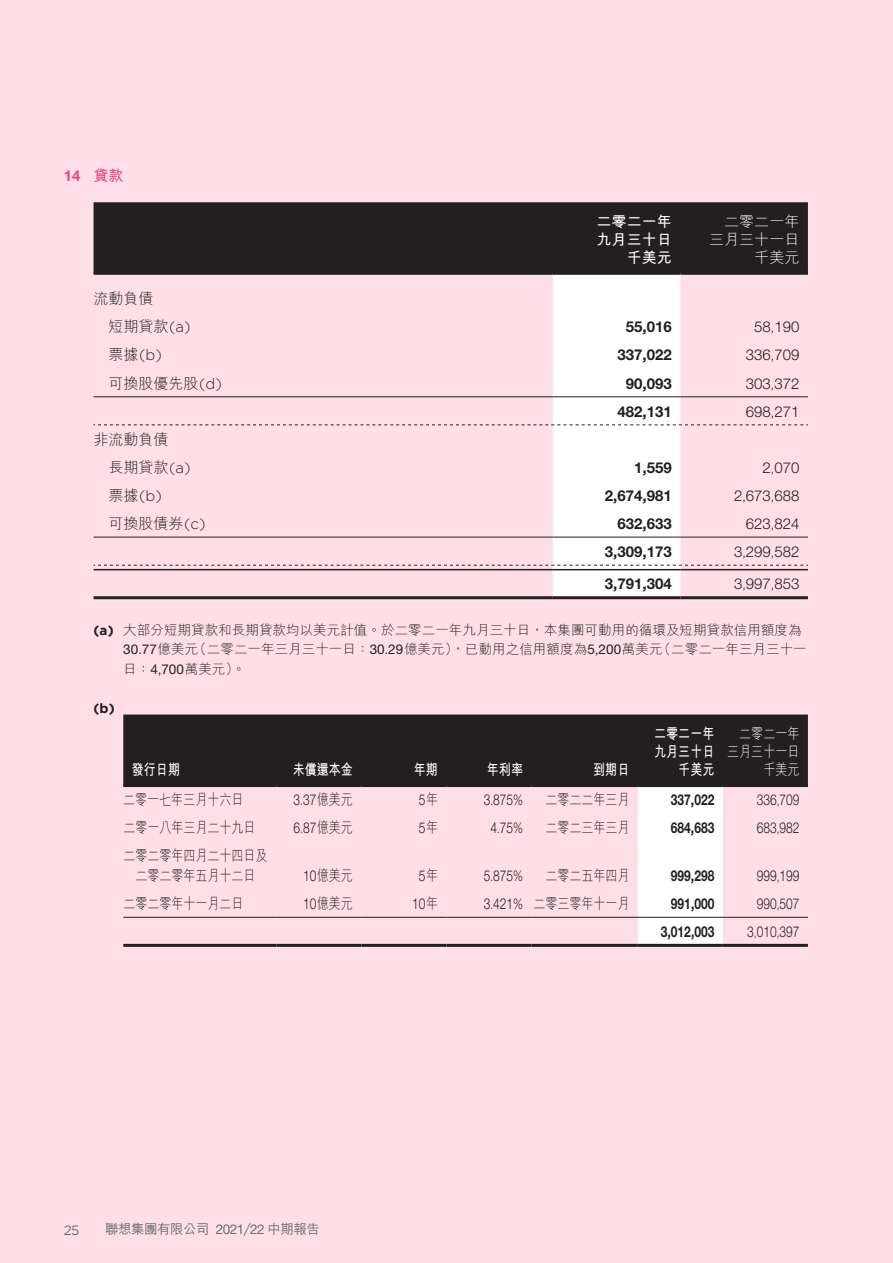
<style>
.page{position:relative;width:893px;height:1263px;background:#ffdce5}
.page>*{position:absolute;margin:0;border:0;box-sizing:border-box;transform-origin:0 0}
.t1{font:300 15px/28px "M Hei HK";color:#231f20;scale:.8 1}
.t2{font:300 15px "Helvetica Neue LT Std";color:#231f20;scale:.8 1}
.t3{font:300 15px "Helvetica Neue LT Std";color:#231f20}
.t4{font:700 15px "Helvetica Neue LT Std";color:#231f20}
.t5{font:300 15px "M Hei HK";color:#231f20}
.t6{font:700 15px "Helvetica Neue LT Std";color:#231f20;scale:.8 1}
.t7{font:700 15px/18px "M Hei HK";letter-spacing:.005em;color:#fff;text-align:right;scale:.8 1}
.t8{font:300 15px/18px "M Hei HK";letter-spacing:.005em;color:#fff;text-align:right}
.t9{font:300 15px/18px "M Hei HK";letter-spacing:.005em;color:#fff;text-align:right;scale:.8 1}
.t10{font:700 15px/18px "M Hei HK";letter-spacing:.005em;color:#fff;text-align:right}
.t11{font:300 15px "Gotham";color:#231f20}
.t12{font:700 15px "M Hei HK";color:#e94882}
.t13{font:700 15px "Helvetica Neue LT Std";color:#e94882}
.t14{font:300 13.5px "M Hei HK";letter-spacing:.005em;color:#231f20}
.t15{font:13.5px "Helvetica Neue LT Std";letter-spacing:-.04em;color:#6c6d70}
.t16{font:500 13.5px "M Hei HK";letter-spacing:-.04em;color:#6c6d70}
.t17{font:13.5px "Helvetica Neue LT Std";color:#231f20}
.t18{font:700 13.5px "Gotham";color:#231f20}
.t19{font:13.5px "Gotham";color:#6c6d70}
.s1{font-family:"Gotham"}
.s2{font-family:"M Hei HK"}
.s3{font-family:"M Hei HK";font-weight:300}
.s4{font-family:"Helvetica Neue LT Std";font-weight:400}
.s5{font-family:"Gotham";font-weight:400}
.s6{font-family:"Helvetica Neue LT Std"}
.s7{font-family:"M Hei HK";font-weight:500}
</style>
<div class="page">
<div style="left:94px;top:202px;width:714px;height:70px;background:#231f20"></div>
<hr style="left:94px;top:272px;width:459px;height:3px;background:#231f20">
<hr style="left:553px;top:272px;width:127px;height:3px;background:#231f20">
<hr style="left:680px;top:272px;width:128px;height:3px;background:#231f20">
<svg style="left:94px;top:273px;width:714px;height:323px"></svg>
<hr style="left:94px;top:569px;width:459px;height:1px;background:#231f20">
<hr style="left:553px;top:569px;width:127px;height:1px;background:#231f20">
<hr style="left:680px;top:569px;width:128px;height:1px;background:#231f20">
<hr style="left:94px;top:596px;width:459px;height:3px;background:#231f20">
<hr style="left:553px;top:596px;width:127px;height:3px;background:#231f20">
<hr style="left:680px;top:596px;width:128px;height:3px;background:#231f20">
<hr style="left:94px;top:396px;width:459px;height:1px;background:#231f20">
<hr style="left:553px;top:396px;width:127px;height:1px;background:#231f20">
<hr style="left:680px;top:396px;width:128px;height:1px;background:#231f20">
<div style="left:123px;top:714px;width:685px;height:70px;background:#231f20"></div>
<div style="left:638px;top:787px;width:85px;height:157px;background:#fff"></div>
<hr style="left:123px;top:944px;width:153px;height:3px;background:#231f20">
<hr style="left:276px;top:944px;width:85px;height:3px;background:#231f20">
<hr style="left:361px;top:944px;width:85px;height:3px;background:#231f20">
<hr style="left:446px;top:944px;width:85px;height:3px;background:#231f20">
<hr style="left:531px;top:944px;width:107px;height:3px;background:#231f20">
<hr style="left:638px;top:944px;width:85px;height:3px;background:#231f20">
<hr style="left:723px;top:944px;width:85px;height:3px;background:#231f20">
<hr style="left:123px;top:917px;width:153px;height:1px;background:#231f20">
<hr style="left:276px;top:917px;width:85px;height:1px;background:#231f20">
<hr style="left:361px;top:917px;width:85px;height:1px;background:#231f20">
<hr style="left:446px;top:917px;width:85px;height:1px;background:#231f20">
<hr style="left:531px;top:917px;width:107px;height:1px;background:#231f20">
<hr style="left:638px;top:917px;width:85px;height:1px;background:#231f20">
<hr style="left:723px;top:917px;width:85px;height:1px;background:#231f20">
<hr style="left:276px;top:784px;width:85px;height:3px;background:#231f20">
<hr style="left:361px;top:784px;width:85px;height:3px;background:#231f20">
<hr style="left:446px;top:784px;width:85px;height:3px;background:#231f20">
<hr style="left:531px;top:784px;width:107px;height:3px;background:#231f20">
<hr style="left:123px;top:784px;width:153px;height:3px;background:#231f20">
<hr style="left:638px;top:784px;width:85px;height:3px;background:#231f20">
<hr style="left:723px;top:784px;width:85px;height:3px;background:#231f20">
<p class="t13" style="left:64px;top:166px;width:18px">14</p>
<p class="t12" style="left:94px;top:165px;width:32px">貸款</p>
<p class="t5" style="left:94px;top:291px;width:61px">流動負債</p>
<p class="t5" style="left:109px;top:319px;width:83px">短期貸款 <span class="s1">(a(</span></p>
<p class="t11" style="left:109px;top:347px;width:55px"><span class="s2">票據</span> b( (</p>
<p class="t5" style="left:109px;top:375px;width:115px">可換股優先股 <span class="s1">d( (</span></p>
<p class="t5" style="left:94px;top:431px;width:76px">非流動負債</p>
<p class="t5" style="left:109px;top:459px;width:83px">長期貸款 <span class="s1">(a(</span></p>
<p class="t11" style="left:109px;top:487px;width:55px"><span class="s2">票據</span> b( (</p>
<p class="t5" style="left:109px;top:516px;width:98px">可換股債券 <span class="s1">(c(</span></p>
<p class="t10" style="left:597px;top:211px;width:77px">二零二一年九月三十日千美元</p>
<p class="t8" style="left:709px;top:212px;width:92px">二零二一年三月三十一日千美元</p>
<p class="t4" style="left:626px;top:318px;width:47px">55<span class="s1">,</span>016</p>
<p class="t3" style="left:754px;top:318px;width:47px">58<span class="s1">,</span>190</p>
<p class="t4" style="left:617px;top:346px;width:56px">337<span class="s1">,</span>022</p>
<p class="t3" style="left:746px;top:346px;width:55px">336<span class="s1">,</span>709</p>
<p class="t4" style="left:626px;top:374px;width:47px">90<span class="s1">,</span>093</p>
<p class="t3" style="left:746px;top:374px;width:55px">303<span class="s1">,</span>372</p>
<p class="t4" style="left:617px;top:402px;width:56px">482<span class="s1">,</span>131</p>
<p class="t3" style="left:746px;top:402px;width:55px">698<span class="s1">,</span>271</p>
<p class="t4" style="left:634px;top:458px;width:39px">1<span class="s1">,</span>559</p>
<p class="t3" style="left:763px;top:458px;width:38px">2<span class="s1">,</span>070</p>
<p class="t4" style="left:605px;top:486px;width:68px">2<span class="s1">,</span>674<span class="s1">,</span>981</p>
<p class="t3" style="left:734px;top:486px;width:67px">2<span class="s1">,</span>673<span class="s1">,</span>688</p>
<p class="t4" style="left:617px;top:514px;width:56px">632<span class="s1">,</span>633</p>
<p class="t3" style="left:746px;top:514px;width:55px">623<span class="s1">,</span>824</p>
<p class="t4" style="left:605px;top:542px;width:68px">3<span class="s1">,</span>309<span class="s1">,</span>173</p>
<p class="t3" style="left:734px;top:542px;width:67px">3<span class="s1">,</span>299<span class="s1">,</span>582</p>
<p class="t18" style="left:94px;top:621px;width:22px">)a(</p>
<p class="t4" style="left:605px;top:575px;width:68px">3<span class="s1">,</span>791<span class="s1">,</span>304</p>
<p class="t14" style="left:123px;top:623px;width:680px">大部分短期貸款和長期貸款均以美元計值。於二零二一年九月三十日，本集團可動用的循環及短期貸款信用額度為</p>
<p class="t3" style="left:734px;top:575px;width:67px">3<span class="s1">,</span>997<span class="s1">,</span>853</p>
<p class="t17" style="left:123px;top:641px;width:76px">30<span class="s1">.</span>77<span class="s3">億美元</span></p>
<p class="t14" style="left:123px;top:662px;width:124px">日：<span class="s4">4</span><span class="s5">,</span><span class="s4">700</span>萬美元。(</p>
<p class="t14" style="left:193px;top:642px;width:471px">（二零二一年三月三十一日：<span class="s4">30</span><span class="s5">.</span><span class="s4">29</span>億美元，）已動用之信用額度為<span class="s4">5</span><span class="s5">,</span><span class="s4">200</span>萬美元</p>
<p class="t14" style="left:658px;top:642px;width:151px">（二零二一年三月三十一</p>
<p class="t18" style="left:94px;top:699px;width:23px">b( (</p>
<p class="t7" style="left:132px;top:759px;width:62px">發行日期</p>
<p class="t1" style="left:123px;top:785px;width:151px">二零一七年三月十六日</p>
<p class="t1" style="left:123px;top:814px;width:182px">二零一八年三月二十九日二零二零年四月二十四日及</p>
<p class="t1" style="left:135px;top:861px;width:151px">二零二零年五月十二日</p>
<p class="t1" style="left:123px;top:889px;width:151px">二零二零年十一月二日</p>
<p class="t7" style="left:293px;top:759px;width:77px">未償還本金</p>
<p class="t2" style="left:294px;top:791px;width:76px">3<span class="s1">.</span>37<span class="s2">億美元</span></p>
<p class="t2" style="left:294px;top:819px;width:76px">6<span class="s1">.</span>87<span class="s2">億美元</span></p>
<p class="t1" style="left:303px;top:861px;width:64px"><span class="s6">10</span>億美元</p>
<p class="t1" style="left:303px;top:889px;width:64px"><span class="s6">10</span>億美元</p>
<p class="t7" style="left:414px;top:759px;width:32px">年期</p>
<p class="t1" style="left:419px;top:785px;width:26px">年<span class="s6">5</span></p>
<p class="t7" style="left:487px;top:759px;width:47px">年利率</p>
<p class="t2" style="left:484px;top:791px;width:51px">3<span class="s1">.</span>875<span class="s1">%</span></p>
<p class="t7" style="left:593px;top:759px;width:47px">到期日</p>
<p class="t1" style="left:545px;top:785px;width:106px">二零二二年三月</p>
<p class="t7" style="left:654px;top:723px;width:77px">二零二一年九月三十日千美元</p>
<p class="t9" style="left:727px;top:724px;width:92px">二零二一年三月三十一日千美元</p>
<p class="t2" style="left:757px;top:791px;width:55px">336<span class="s1">,</span>709</p>
<p class="t6" style="left:671px;top:791px;width:56px">337<span class="s1">,</span>022</p>
<p class="t1" style="left:419px;top:814px;width:26px">年<span class="s6">5</span></p>
<p class="t2" style="left:490px;top:819px;width:42px">4<span class="s1">.</span>75<span class="s1">%</span></p>
<p class="t1" style="left:545px;top:814px;width:106px">二零二三年三月</p>
<p class="t6" style="left:671px;top:819px;width:56px">684<span class="s1">,</span>683</p>
<p class="t2" style="left:757px;top:819px;width:55px">683<span class="s1">,</span>982</p>
<p class="t1" style="left:419px;top:861px;width:26px">年<span class="s6">5</span></p>
<p class="t2" style="left:484px;top:866px;width:51px">5<span class="s1">.</span>875<span class="s1">%</span></p>
<p class="t1" style="left:545px;top:861px;width:106px">二零二五年四月</p>
<p class="t6" style="left:671px;top:866px;width:56px">999<span class="s1">,</span>298</p>
<p class="t2" style="left:757px;top:866px;width:55px">999<span class="s1">,</span>199</p>
<p class="t2" style="left:412px;top:894px;width:34px">10<span class="s2">年</span></p>
<p class="t2" style="left:484px;top:894px;width:51px">3<span class="s1">.</span>421<span class="s1">%</span></p>
<p class="t1" style="left:533px;top:889px;width:121px">二零三零年十一月</p>
<p class="t6" style="left:671px;top:894px;width:56px">991<span class="s1">,</span>000</p>
<p class="t2" style="left:757px;top:894px;width:55px">990<span class="s1">,</span>507</p>
<p class="t6" style="left:661px;top:922px;width:68px">3<span class="s1">,</span>012<span class="s1">,</span>003</p>
<p class="t2" style="left:747px;top:922px;width:67px">3<span class="s1">,</span>010<span class="s1">,</span>397</p>
<p class="t19" style="left:64px;top:1221px;width:17px">25</p>
<p class="t16" style="left:105px;top:1219px;width:106px">聯想集團有限公司</p>
<p class="t15" style="left:216px;top:1221px;width:106px">2021<span class="s1">/</span>22 <span class="s7">中期報告</span></p>
</div>
